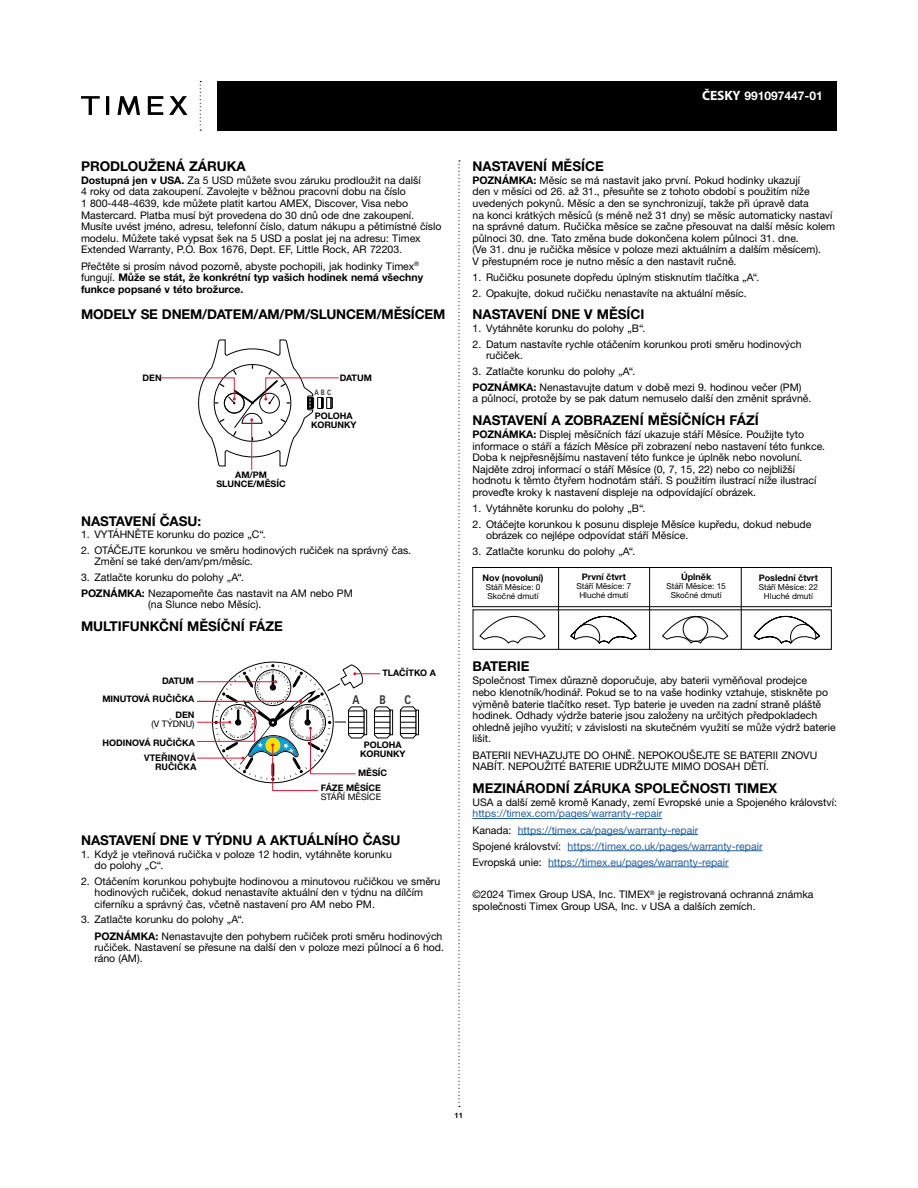
<style>
.page{position:relative;width:918px;height:1188px;background:#fff}
.page>*{position:absolute;margin:0;border:0;box-sizing:border-box;transform-origin:0 0}
.t1{font:700 13.5px "Helvetica Neue LTW1 G";color:#000}
.t2{font:700 12.15px "Vectora LH";color:#343537;scale:.8 1}
.t3{font:700 12px "Helvetica Neue LTW1 G";color:#fff}
.t4{font:10.5px/11.6px "Helvetica Neue LTW1 G";color:#000}
.t5{font:10.5px/16.2px "Helvetica Neue LTW1 G";color:#215e9e}
.t6{font:700 10.5px/11.7px "Helvetica Neue LTW1 G";color:#000}
.t7{font:700 9px/9px "Helvetica Neue LTW1 G";color:#000;text-align:center}
.t8{font:9px "Helvetica Neue LTW1 G";color:#000}
.t9{font:700 9px/9px "Helvetica";color:#000;text-align:right}
.t10{font:8.25px/9px "Helvetica Neue LTW1 G";color:#000;text-align:center}
.t11{font:700 7.5px "Vectora LH";color:#343537;scale:.8 1}
.t12{font:700 7.5px "Helvetica Neue LTW1 G";color:#000}
.s1{font-weight:700}
.s2{font-weight:400}
.s3{font-family:"Myriad Pro";font-size:13.5px}
.s4{color:#000}
</style>
<div class="page">
<div style="left:217px;top:81px;width:620px;height:50px;background:#000"></div>
<svg style="left:458px;top:160px;width:2px;height:947px"></svg>
<svg style="left:200px;top:81px;width:1px;height:50px"></svg>
<svg style="left:117px;top:96px;width:23px;height:19px"></svg>
<svg style="left:81px;top:96px;width:19px;height:19px"></svg>
<svg style="left:148px;top:96px;width:15px;height:19px"></svg>
<hr style="left:106px;top:96px;width:3px;height:19px;background:#000">
<svg style="left:169px;top:96px;width:19px;height:19px"></svg>
<hr style="left:251px;top:420px;width:1px;height:50px;background:#e31837">
<svg style="left:161px;top:340px;width:178px;height:126px"></svg>
<div style="left:390px;top:710px;width:3px;height:25px;border:1px solid #000"></div>
<div style="left:416px;top:710px;width:3px;height:25px;border:1px solid #000"></div>
<svg style="left:400px;top:706px;width:16px;height:32px"></svg>
<svg style="left:197px;top:662px;width:193px;height:129px"></svg>
<hr style="left:472px;top:818px;width:190px;height:1px;background:#215e9e">
<hr style="left:518px;top:834px;width:180px;height:1px;background:#215e9e">
<hr style="left:568px;top:850px;width:195px;height:1px;background:#215e9e">
<hr style="left:548px;top:867px;width:181px;height:1px;background:#215e9e">
<svg style="left:479px;top:592px;width:341px;height:55px"></svg>
<div style="left:472px;top:567px;width:360px;height:40px;border:1px solid #000"></div>
<hr style="left:558px;top:568px;width:1px;height:81px;background:#000">
<hr style="left:649px;top:568px;width:1px;height:81px;background:#000">
<hr style="left:741px;top:568px;width:1px;height:81px;background:#000">
<p class="t1" style="left:81px;top:157px;width:166px">PRODLOUŽENÁ ZÁRUKA</p>
<p class="t4" style="left:81px;top:174px;width:362px"><span class="s1">Dostupná jen v USA.</span> Za 5 USD můžete svou záruku prodloužit na další<br>4 roky od data zakoupení. Zavolejte v běžnou pracovní dobu na číslo<br>1 800-448-4639, kde můžete platit kartou AMEX, Discover, Visa nebo Mastercard. Platba musí být provedena do 30 dnů ode dne zakoupení.<br>Musíte uvést jméno, adresu, telefonní číslo, datum nákupu a pětimístné číslo modelu. Můžete také vypsat šek na 5 USD a poslat jej na adresu: Timex Extended Warranty, P.O. Box 1676, Dept. EF, Little Rock, AR 72203.</p>
<p class="t6" style="left:81px;top:260px;width:344px"><span class="s2">Přečtěte si prosím návod pozorně, abyste pochopili, jak hodinky Timex</span><sup>® </sup><span class="s2">fungují.</span> Může se stát, že konkrétní typ vašich hodinek nemá všechny funkce popsané v této brožurce.</p>
<p class="t1" style="left:81px;top:306px;width:366px">MODELY SE DNEM/DATEM/AM/PM/SLUNCEM/MĚSÍCEM</p>
<p class="t7" style="left:143px;top:373px;width:21px">DEN</p>
<p class="t7" style="left:216px;top:470px;width:71px">AM/PM<br>SLUNCE/MĚSÍC</p>
<p class="t11" style="left:314px;top:388px;width:22px">ABC</p>
<p class="t7" style="left:340px;top:373px;width:34px">DATUM</p>
<p class="t7" style="left:311px;top:412px;width:47px">POLOHA<br>KORUNKY</p>
<p class="t1" style="left:81px;top:512px;width:122px">NASTAVENÍ ČASU:</p>
<p class="t4" style="left:81px;top:529px;width:186px">1. VYTÁHNĚTE korunku do pozice „C“.</p>
<p class="t4" style="left:95px;top:545px;width:318px;text-indent:-14px">2. OTÁČEJTE korunkou ve směru hodinových ručiček na správný čas.<br>Změní se také den/am/pm/měsíc.</p>
<p class="t4" style="left:81px;top:569px;width:273px;line-height:16.2px">3. Zatlačte korunku do polohy „A“.<br><span class="s1">POZNÁMKA:</span> Nezapomeňte čas nastavit na AM nebo PM</p>
<p class="t4" style="left:148px;top:599px;width:115px">(na Slunce nebo Měsíc).</p>
<p class="t1" style="left:81px;top:618px;width:204px">MULTIFUNKČNÍ MĚSÍČNÍ FÁZE</p>
<p class="t7" style="left:102px;top:672px;width:94px;line-height:18px;text-align:right">DATUM<br>MINUTOVÁ RUČIČKA</p>
<p class="t7" style="left:175px;top:710px;width:21px">DEN</p>
<p class="t8" style="left:152px;top:718px;width:45px">(V TÝDNU)</p>
<p class="t7" style="left:103px;top:738px;width:94px">HODINOVÁ RUČIČKA</p>
<p class="t9" style="left:144px;top:754px;width:54px">VTEŘINOVÁ<br>RUČIČKA</p>
<p class="t7" style="left:382px;top:668px;width:55px">TLAČÍTKO A</p>
<p class="t2" style="left:353px;top:693px;width:10px">A</p>
<p class="t2" style="left:379px;top:693px;width:9px">B</p>
<p class="t2" style="left:405px;top:693px;width:10px">C</p>
<p class="t7" style="left:360px;top:741px;width:47px">POLOHA<br>KORUNKY</p>
<p class="t7" style="left:321px;top:765px;width:68px;line-height:15.1px;text-align:left;text-indent:37px">MĚSÍC<br>FÁZE MĚSÍCE</p>
<p class="t8" style="left:321px;top:792px;width:62px">STÁŘÍ MĚSÍCE</p>
<p class="t1" style="left:81px;top:832px;width:321px">NASTAVENÍ DNE V TÝDNU A AKTUÁLNÍHO ČASU</p>
<p class="t4" style="left:95px;top:849px;width:299px;text-indent:-14px">1. Když je vteřinová ručička v poloze 12 hodin, vytáhněte korunku do polohy „C“.</p>
<p class="t4" style="left:95px;top:876px;width:347px;text-indent:-14px">2. Otáčením korunkou pohybujte hodinovou a minutovou ručičkou ve směru hodinových ručiček, dokud nenastavíte aktuální den v týdnu na dílčím ciferníku a správný čas, včetně nastavení pro AM nebo PM.</p>
<p class="t4" style="left:95px;top:911px;width:349px;line-height:16.2px;text-indent:-14px">3. Zatlačte korunku do polohy „A“.<br><span class="s1">POZNÁMKA:</span> Nenastavujte den pohybem ručiček proti směru hodinových</p>
<p class="t4" style="left:94px;top:941px;width:351px">ručiček. Nastavení se přesune na další den v poloze mezi půlnocí a 6 hod. ráno (AM).</p>
<p class="t3" style="left:702px;top:88px;width:122px"><span class="s3">ČESKY</span> 991097447-01</p>
<p class="t1" style="left:472px;top:157px;width:133px">NASTAVENÍ MĚSÍCE</p>
<p class="t4" style="left:472px;top:174px;width:364px"><span class="s1">POZNÁMKA:</span> Měsíc se má nastavit jako první. Pokud hodinky ukazují<br>den v měsíci od 26. až 31., přesuňte se z tohoto období s použitím níže uvedených pokynů. Měsíc a den se synchronizují, takže při úpravě data<br>na konci krátkých měsíců (s méně než 31 dny) se měsíc automaticky nastaví na správné datum. Ručička měsíce se začne přesouvat na další měsíc kolem půlnoci 30. dne. Tato změna bude dokončena kolem půlnoci 31. dne.<br>(Ve 31. dnu je ručička měsíce v poloze mezi aktuálním a dalším měsícem).<br>V přestupném roce je nutno měsíc a den nastavit ručně.</p>
<p class="t4" style="left:472px;top:271px;width:288px">1. Ručičku posunete dopředu úplným stisknutím tlačítka „A“.</p>
<p class="t4" style="left:472px;top:287px;width:276px">2. Opakujte, dokud ručičku nenastavíte na aktuální měsíc.</p>
<p class="t1" style="left:472px;top:306px;width:174px">NASTAVENÍ DNE V MĚSÍCI</p>
<p class="t4" style="left:472px;top:322px;width:174px">1. Vytáhněte korunku do polohy „B“.</p>
<p class="t4" style="left:486px;top:338px;width:317px;text-indent:-14px">2. Datum nastavíte rychle otáčením korunkou proti směru hodinových ručiček.</p>
<p class="t4" style="left:472px;top:363px;width:331px;line-height:16.2px">3. Zatlačte korunku do polohy „A“.<br><span class="s1">POZNÁMKA:</span> Nenastavujte datum v době mezi 9. hodinou večer (PM)</p>
<p class="t4" style="left:472px;top:393px;width:340px">a půlnocí, protože by se pak datum nemuselo další den změnit správně.</p>
<p class="t1" style="left:472px;top:412px;width:288px">NASTAVENÍ A ZOBRAZENÍ MĚSÍČNÍCH FÁZÍ</p>
<p class="t4" style="left:472px;top:428px;width:354px"><span class="s1">POZNÁMKA:</span> Displej měsíčních fází ukazuje stáří Měsíce. Použijte tyto informace o stáří a fázích Měsíce při zobrazení nebo nastavení této funkce.<br>Doba k nejpřesnějšímu nastavení této funkce je úplněk nebo novoluní.<br>Najděte zdroj informací o stáří Měsíce (0, 7, 15, 22) nebo co nejbližší hodnotu k těmto čtyřem hodnotám stáří. S použitím ilustrací níže ilustrací proveďte kroky k nastavení displeje na odpovídající obrázek.</p>
<p class="t4" style="left:472px;top:502px;width:174px">1. Vytáhněte korunku do polohy „B“.</p>
<p class="t4" style="left:486px;top:518px;width:327px;text-indent:-14px">2. Otáčejte korunkou k posunu displeje Měsíce kupředu, dokud nebude obrázek co nejlépe odpovídat stáří Měsíce.</p>
<p class="t4" style="left:472px;top:545px;width:164px">3. Zatlačte korunku do polohy „A“.</p>
<p class="t7" style="left:483px;top:573px;width:63px">Nov (novoluní)</p>
<p class="t10" style="left:486px;top:582px;width:56px;text-align:left">Stáří Měsíce: 0<br>Skočné dmutí</p>
<p class="t7" style="left:582px;top:572px;width:46px">První čtvrt</p>
<p class="t10" style="left:576px;top:581px;width:56px">Stáří Měsíce: 7<br>Hluché dmutí</p>
<p class="t7" style="left:681px;top:573px;width:32px">Úplněk</p>
<p class="t10" style="left:666px;top:582px;width:61px">Stáří Měsíce: 15<br>Skočné dmutí</p>
<p class="t7" style="left:759px;top:573px;width:60px">Poslední čtvrt</p>
<p class="t10" style="left:759px;top:582px;width:61px">Stáří Měsíce: 22<br>Hluché dmutí</p>
<p class="t1" style="left:472px;top:658px;width:59px">BATERIE</p>
<p class="t4" style="left:472px;top:675px;width:365px">Společnost Timex důrazně doporučuje, aby baterii vyměňoval prodejce<br>nebo klenotník/hodinář. Pokud se to na vaše hodinky vztahuje, stiskněte po výměně baterie tlačítko reset. Typ baterie je uveden na zadní straně pláště hodinek. Odhady výdrže baterie jsou založeny na určitých předpokladech ohledně jejího využití; v závislosti na skutečném využití se může výdrž baterie lišit.</p>
<p class="t4" style="left:472px;top:749px;width:346px">BATERII NEVHAZUJTE DO OHNĚ. NEPOKOUŠEJTE SE BATERII ZNOVU<br>NABÍT. NEPOUŽITÉ BATERIE UDRŽUJTE MIMO DOSAH DĚTÍ.</p>
<p class="t1" style="left:472px;top:780px;width:306px">MEZINÁRODNÍ ZÁRUKA SPOLEČNOSTI TIMEX</p>
<p class="t4" style="left:472px;top:796px;width:366px">USA a další země kromě Kanady, zemí Evropské unie a Spojeného království:</p>
<p class="t5" style="left:472px;top:806px;width:292px">https://timex.com/pages/warranty-repair<br><span class="s4">Kanada:</span> https://timex.ca/pages/warranty-repair<br><span class="s4">Spojené království:</span> https://timex.co.uk/pages/warranty-repair <span class="s4">Evropská unie:</span> https://timex.eu/pages/warranty-repair</p>
<p class="t4" style="left:472px;top:888px;width:342px">©2024 Timex Group USA, Inc. TIMEX<sup>®</sup> je registrovaná ochranná známka společnosti Timex Group USA, Inc. v USA a dalších zemích.</p>
<p class="t12" style="left:455px;top:1111px;width:10px">11</p>
</div>
